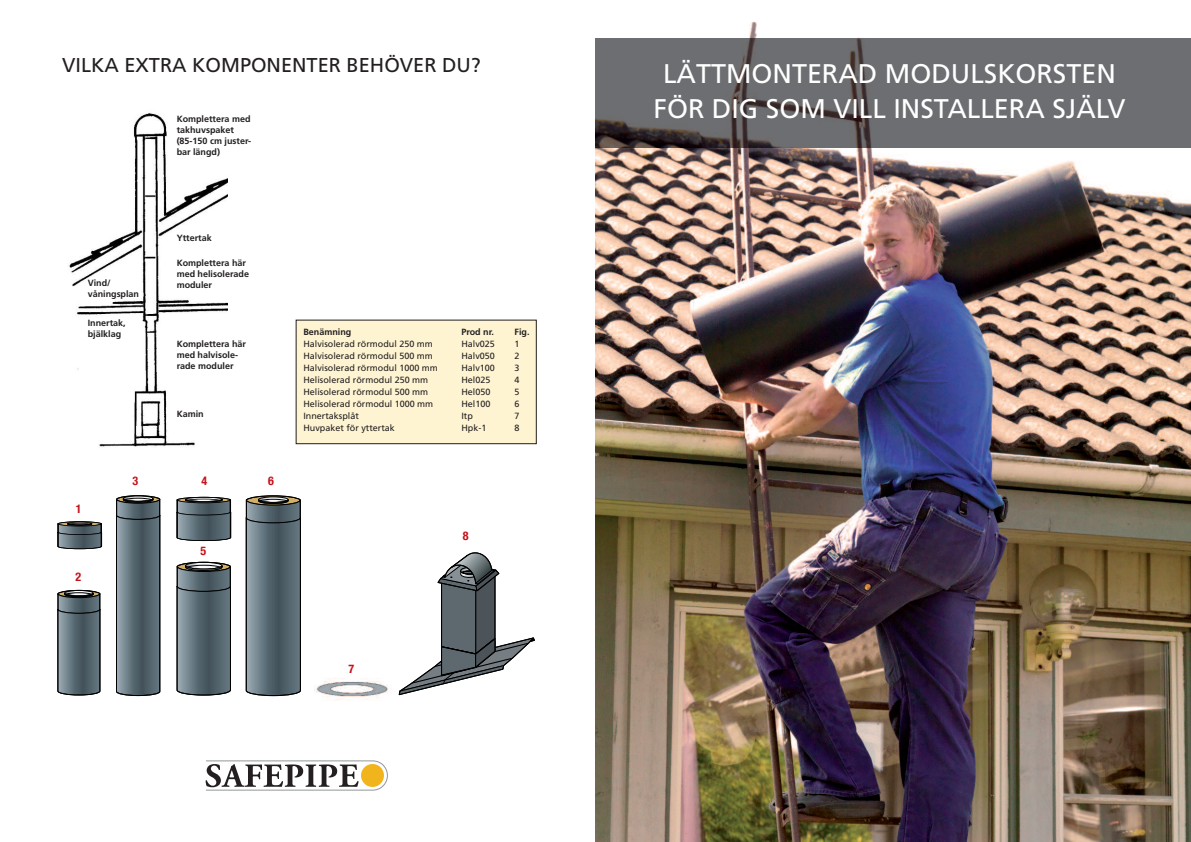
<style>
.page{position:relative;width:1191px;height:842px;background:#fff}
.page>*{position:absolute;margin:0;border:0;box-sizing:border-box;transform-origin:0 0}
.t1{font:27px/35px "Frutiger";color:#fff;text-align:center}
.t2{font:20px "Frutiger";color:#231f20}
.t3{font:700 condensed 12px "Helvetica Neue";color:#c4121a}
.t4{font:9px "Frutiger";color:#231f20}
.t5{font:700 9px/10.8px "Frutiger";color:#231f20}
</style>
<div class="page">
<div style="left:296px;top:320px;width:240px;height:124px;background:#fef4d2"></div>
<div style="left:296px;top:320px;width:240px;height:124px;border:1px solid #231f20"></div>
<img style="left:595px;top:21px;width:596px;height:821px">
<img style="left:595px;top:38px;width:596px;height:109px">
<svg style="left:205px;top:760px;width:183px;height:31px"></svg>
<svg style="left:116px;top:495px;width:44px;height:201px;background:#5b6a72"></svg>
<svg style="left:246px;top:495px;width:55px;height:201px;background:#5d6c73"></svg>
<svg style="left:177px;top:562px;width:54px;height:133px;background:#5d6b72"></svg>
<svg style="left:58px;top:521px;width:44px;height:28px"></svg>
<svg style="left:398px;top:552px;width:137px;height:143px"></svg>
<img style="left:315px;top:678px;width:73px;height:22px">
<svg style="left:57px;top:590px;width:43px;height:106px;background:#5b6970"></svg>
<svg style="left:177px;top:497px;width:54px;height:44px;background:#59666c"></svg>
<img style="left:69px;top:113px;width:159px;height:334px">
<h2 class="t2" style="left:62px;top:57px;width:420px">VILKA EXTRA KOMPONENTER BEHÖVER DU?</h2>
<p class="t5" style="left:177px;top:114px;width:76px">Komplettera med takhuvspaket (85-150 cm juster&shy;bar längd)</p>
<p class="t5" style="left:88px;top:279px;width:53px">Vind/ våningsplan</p>
<p class="t5" style="left:88px;top:318px;width:39px">Innertak, bjälklag</p>
<p class="t5" style="left:177px;top:233px;width:37px">Yttertak</p>
<p class="t5" style="left:177px;top:258px;width:74px">Komplettera här med helisolerade moduler</p>
<p class="t5" style="left:177px;top:339px;width:71px">Komplettera här med halvisole&shy;rade moduler</p>
<p class="t5" style="left:177px;top:409px;width:28px">Kamin</p>
<h3 class="t3" style="left:76px;top:501px;width:7px">1</h3>
<h3 class="t3" style="left:76px;top:569px;width:7px">2</h3>
<h3 class="t3" style="left:132px;top:473px;width:7px">3</h3>
<h3 class="t3" style="left:268px;top:473px;width:7px">6</h3>
<h3 class="t3" style="left:201px;top:473px;width:7px">4</h3>
<h3 class="t3" style="left:201px;top:543px;width:7px">5</h3>
<p class="t5" style="left:303px;top:327px;width:49px">Benämning</p>
<p class="t5" style="left:461px;top:327px;width:34px">Prod nr.</p>
<p class="t5" style="left:514px;top:327px;width:16px">Fig.</p>
<p class="t4" style="left:303px;top:340px;width:131px">Halvisolerad rörmodul 250 mm</p>
<p class="t4" style="left:461px;top:340px;width:35px">Halv025</p>
<p class="t4" style="left:514px;top:340px;width:7px">1</p>
<p class="t4" style="left:303px;top:352px;width:131px">Halvisolerad rörmodul 500 mm</p>
<p class="t4" style="left:461px;top:352px;width:35px">Halv050</p>
<p class="t4" style="left:514px;top:352px;width:7px">2</p>
<p class="t4" style="left:303px;top:364px;width:136px">Halvisolerad rörmodul 1000 mm</p>
<p class="t4" style="left:461px;top:364px;width:35px">Halv100</p>
<p class="t4" style="left:514px;top:364px;width:7px">3</p>
<p class="t4" style="left:303px;top:376px;width:126px">Helisolerad rörmodul 250 mm</p>
<p class="t4" style="left:461px;top:376px;width:30px">Hel025</p>
<p class="t4" style="left:514px;top:376px;width:7px">4</p>
<p class="t4" style="left:303px;top:388px;width:126px">Helisolerad rörmodul 500 mm</p>
<p class="t4" style="left:461px;top:388px;width:30px">Hel050</p>
<p class="t4" style="left:514px;top:388px;width:7px">5</p>
<p class="t4" style="left:303px;top:400px;width:131px">Helisolerad rörmodul 1000 mm</p>
<p class="t4" style="left:461px;top:400px;width:30px">Hel100</p>
<p class="t4" style="left:514px;top:400px;width:7px">6</p>
<p class="t4" style="left:303px;top:412px;width:57px">Innertaksplåt</p>
<p class="t4" style="left:461px;top:412px;width:13px">Itp</p>
<p class="t4" style="left:514px;top:412px;width:7px">7</p>
<p class="t4" style="left:303px;top:424px;width:93px">Huvpaket för yttertak</p>
<p class="t4" style="left:461px;top:424px;width:26px">Hpk-1</p>
<p class="t4" style="left:514px;top:424px;width:7px">8</p>
<h3 class="t3" style="left:463px;top:529px;width:7px">8</h3>
<h3 class="t3" style="left:348px;top:662px;width:7px">7</h3>
<h1 class="t1" style="left:653px;top:58px;width:473px">LÄTTMONTERAD MODULSKORSTEN<br>FÖR DIG SOM VILL INSTALLERA SJÄLV</h1>
</div>
